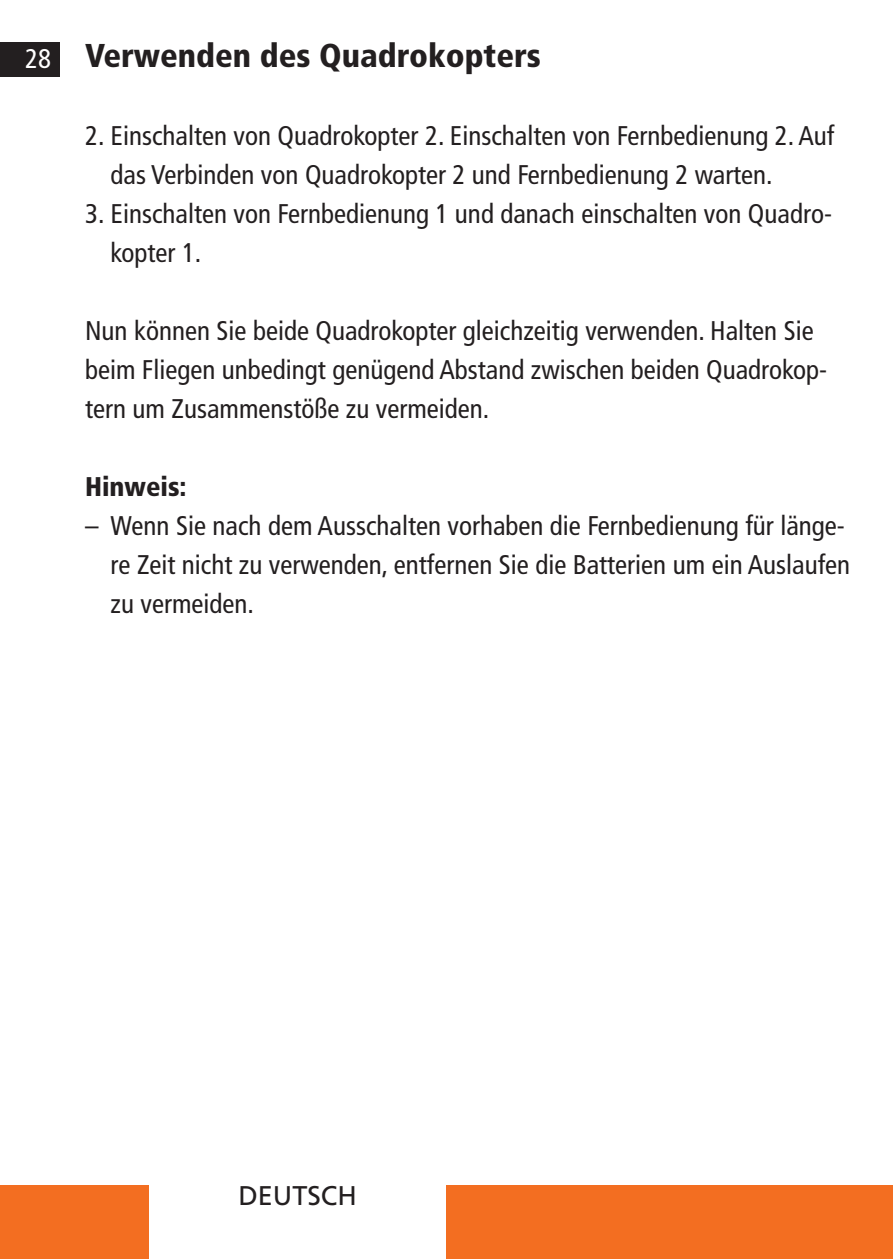
<style>
.page{position:relative;width:893px;height:1259px;background:#fff}
.page>*{position:absolute;margin:0;border:0;box-sizing:border-box;transform-origin:0 0}
.t1{font:900 condensed 33px "Frutiger LT";color:#231f20}
.t2{font:condensed 27px/39px "Frutiger LT";color:#231f20}
.t3{font:900 condensed 27px "Frutiger LT";color:#231f20}
.t4{font:27px "Frutiger LT";color:#231f20}
.s1{font-weight:400;font-size:27px;color:#fff}
</style>
<div class="page">
<div style="left:0;top:1184px;width:149px;height:75px;background:#f36e21"></div>
<div style="left:446px;top:1184px;width:447px;height:75px;background:#f36e21"></div>
<div style="left:0;top:43px;width:60px;height:34px;background:#231f20"></div>
<p class="t1" style="left:25px;top:36px;width:517px"><span class="s1">28</span> Verwenden des Quadrokopters</p>
<p class="t2" style="left:111px;top:117px;width:725px;text-indent:-26px">2. Einschalten von Quadrokopter 2. Einschalten von Fernbedienung 2. Auf das Verbinden von Quadrokopter 2 und Fernbedienung 2 warten.</p>
<p class="t2" style="left:111px;top:195px;width:723px;text-indent:-26px">3. Einschalten von Fernbedienung 1 und danach einschalten von Quadro&shy;kopter 1.</p>
<p class="t2" style="left:85px;top:312px;width:744px">Nun können Sie beide Quadrokopter gleichzeitig verwenden. Halten Sie beim Fliegen unbedingt genügend Abstand zwischen beiden Quadrokop&shy;tern um Zusammenstöße zu vermeiden.</p>
<p class="t3" style="left:85px;top:471px;width:103px">Hinweis:</p>
<p class="t2" style="left:111px;top:507px;width:741px;text-indent:-26px">– Wenn Sie nach dem Ausschalten vorhaben die Fernbedienung für länge&shy;re Zeit nicht zu verwenden, entfernen Sie die Batterien um ein Auslaufen zu vermeiden.</p>
<p class="t4" style="left:238px;top:1179px;width:120px">DEUTSCH</p>
</div>
